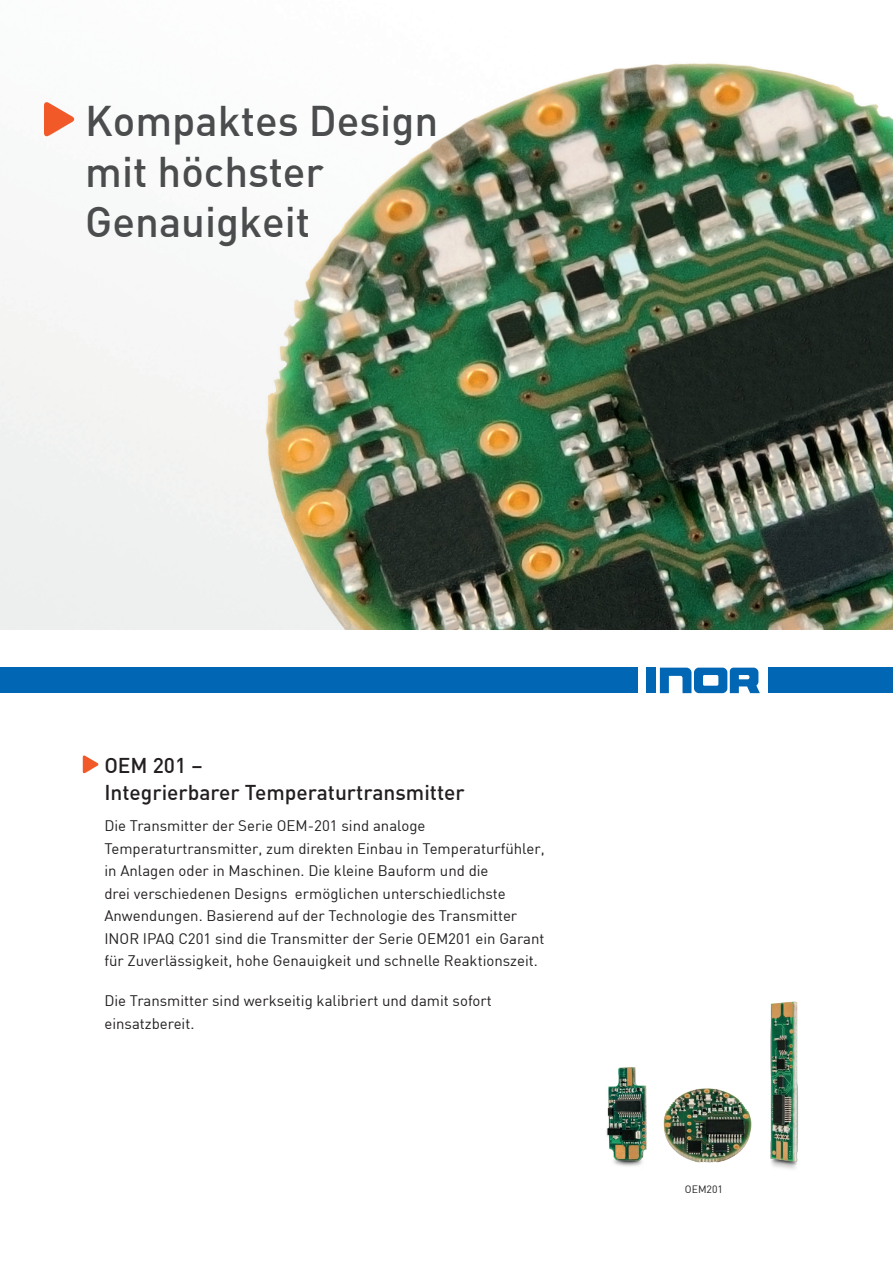
<style>
.page{position:relative;width:893px;height:1263px;background:#fff}
.page>*{position:absolute;margin:0;border:0;box-sizing:border-box;transform-origin:0 0}
.t1{font:500 42px "DIN";color:#4b4c4d}
.t2{font:500 21px/27px "DIN";color:#231f20}
.t3{font:15px/22.5px "DIN";color:#231f20}
.t4{font:10.5px "DIN";color:#231f20}
</style>
<div class="page">
<img style="left:0;top:63px;width:893px;height:566px">
<div style="left:768px;top:668px;width:125px;height:25px;background:#0166b3"></div>
<div style="left:0;top:668px;width:637px;height:25px;background:#0166b3"></div>
<svg style="left:83px;top:755px;width:16px;height:19px"></svg>
<svg style="left:44px;top:101px;width:31px;height:36px"></svg>
<img style="left:770px;top:1001px;width:28px;height:168px">
<img style="left:665px;top:1088px;width:87px;height:75px">
<img style="left:606px;top:1067px;width:59px;height:99px">
<div style="left:646px;top:668px;width:10px;height:25px;background:#0166b3"></div>
<svg style="left:660px;top:668px;width:100px;height:25px"></svg>
<p class="t1" style="left:85px;top:94px;width:355px">Kompaktes Design</p>
<p class="t1" style="left:85px;top:145px;width:240px">mit höchster</p>
<p class="t1" style="left:85px;top:195px;width:226px">Genauigkeit</p>
<p class="t2" style="left:104px;top:751px;width:362px">OEM 201 –<br>Integrierbarer Temperaturtransmitter</p>
<p class="t3" style="left:104px;top:814px;width:442px">Die Transmitter der Serie OEM-201 sind analoge Temperaturtransmitter, zum direkten Einbau in Temperaturfühler, in Anlagen oder in Maschinen. Die kleine Bauform und die<br>drei verschiedenen Designs ermöglichen unterschiedlichste Anwendungen. Basierend auf der Technologie des Transmitter INOR IPAQ C201 sind die Transmitter der Serie OEM201 ein Garant für Zuverlässigkeit, hohe Genauigkeit und schnelle Reaktionszeit.</p>
<p class="t3" style="left:104px;top:988px;width:389px;line-height:23.5px">Die Transmitter sind werkseitig kalibriert und damit sofort einsatzbereit.</p>
<p class="t4" style="left:685px;top:1183px;width:40px">OEM201</p>
</div>
